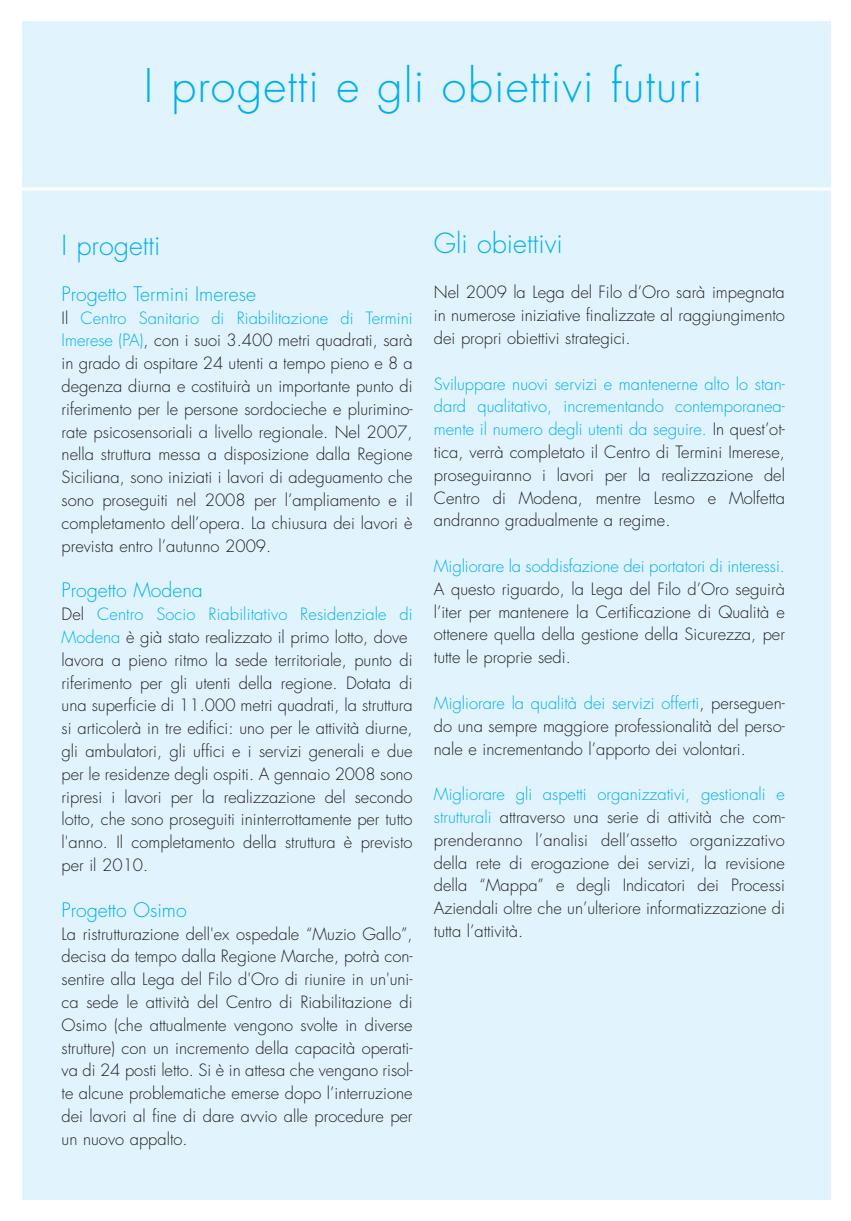
<style>
.page{position:relative;width:851px;height:1221px;background:#fff}
.page>*{position:absolute;margin:0;border:0;box-sizing:border-box;transform-origin:0 0}
.t1{font:300 45px "Futura";letter-spacing:.025em;color:#00aeef}
.t2{font:300 27px "Futura";color:#00aeef}
.t3{font:300 19.5px "Futura";color:#00aeef}
.t4{font:300 16.5px/22.8px "Futura";color:#231f20;text-align:justify}
.t5{font:300 16.5px "Futura";letter-spacing:-.005em;color:#00aeef}
.s1{color:#00aeef}
</style>
<div class="page">
<div style="left:23px;top:22px;width:807px;height:1178px;background:#e1f4fd"></div>
<hr style="left:13px;top:187px;width:820px;height:3px;background:#fff">
<h1 class="t1" style="left:144px;top:64px;width:560px">I progetti e gli obiettivi futuri</h1>
<h2 class="t2" style="left:62px;top:233px;width:100px">I progetti</h2>
<p class="t3" style="left:62px;top:284px;width:196px">Progetto Termini Imerese</p>
<p class="t4" style="left:62px;top:307px;width:352px">Il <span class="s1">Centro Sanitario di Riabilitazione di Termini Imerese (PA)</span>, con i suoi 3.400 metri quadrati, sarà in grado di ospitare 24 utenti a tempo pieno e 8 a degenza diurna e costituirà un importante punto di riferimento per le persone sordocieche e plurimino&shy;rate psicosensoriali a livello regionale. Nel 2007, nella struttura messa a disposizione dalla Regione Siciliana, sono iniziati i lavori di adeguamento che sono proseguiti nel 2008 per l’ampliamento e il completamento dell’opera. La chiusura dei lavori è prevista entro l’autunno 2009.</p>
<p class="t3" style="left:62px;top:581px;width:143px">Progetto Modena</p>
<p class="t4" style="left:62px;top:604px;width:352px;text-align:left">Del <span class="s1">Centro Socio Riabilitativo Residenziale di Modena</span> è già stato realizzato il primo lotto, dove lavora a pieno ritmo la sede territoriale, punto di riferimento per gli utenti della regione. Dotata di una superficie di 11.000 metri quadrati, la struttura si articolerà in tre edifici: uno per le attività diurne, gli ambulatori, gli uffici e i servizi generali e due per le residenze degli ospiti. A gennaio 2008 sono ripresi i lavori per la realizzazione del secondo lotto, che sono proseguiti ininterrottamente per tutto l'anno. Il completamento della struttura è previsto per il 2010.</p>
<p class="t3" style="left:62px;top:900px;width:127px">Progetto Osimo</p>
<p class="t4" style="left:62px;top:923px;width:352px">La ristrutturazione dell'ex ospedale “Muzio Gallo”, decisa da tempo dalla Regione Marche, potrà con&shy;sentire alla Lega del Filo d'Oro di riunire in un'uni&shy;ca sede le attività del Centro di Riabilitazione di Osimo (che attualmente vengono svolte in diverse strutture) con un incremento della capacità operati&shy;va di 24 posti letto. Si è in attesa che vengano risol&shy;te alcune problematiche emerse dopo l’interruzione dei lavori al fine di dare avvio alle procedure per un nuovo appalto.</p>
<h2 class="t2" style="left:434px;top:230px;width:130px">Gli obiettivi</h2>
<p class="t4" style="left:434px;top:282px;width:352px">Nel 2009 la Lega del Filo d’Oro sarà impegnata in numerose iniziative finalizzate al raggiungimento dei propri obiettivi strategici.</p>
<p class="t4" style="left:434px;top:373px;width:352px"><span class="s1">Sviluppare nuovi servizi e mantenerne alto lo stan&shy;dard qualitativo, incrementando contemporanea&shy;mente il numero degli utenti da seguire.</span> In quest’ot&shy;tica, verrà completato il Centro di Termini Imerese, proseguiranno i lavori per la realizzazione del Centro di Modena, mentre Lesmo e Molfetta andranno gradualmente a regime.</p>
<p class="t5" style="left:434px;top:558px;width:352px">Migliorare la soddisfazione dei portatori di interessi.</p>
<p class="t4" style="left:434px;top:579px;width:352px">A questo riguardo, la Lega del Filo d’Oro seguirà l’iter per mantenere la Certificazione di Qualità e ottenere quella della gestione della Sicurezza, per tutte le proprie sedi.</p>
<p class="t4" style="left:434px;top:693px;width:352px"><span class="s1">Migliorare la qualità dei servizi offerti</span>, perseguen&shy;do una sempre maggiore professionalità del perso&shy;nale e incrementando l’apporto dei volontari.</p>
<p class="t4" style="left:434px;top:784px;width:352px"><span class="s1">Migliorare gli aspetti organizzativi, gestionali e strutturali</span> attraverso una serie di attività che com&shy;prenderanno l’analisi dell’assetto organizzativo della rete di erogazione dei servizi, la revisione della “Mappa” e degli Indicatori dei Processi Aziendali oltre che un’ulteriore informatizzazione di tutta l’attività.</p>
</div>
